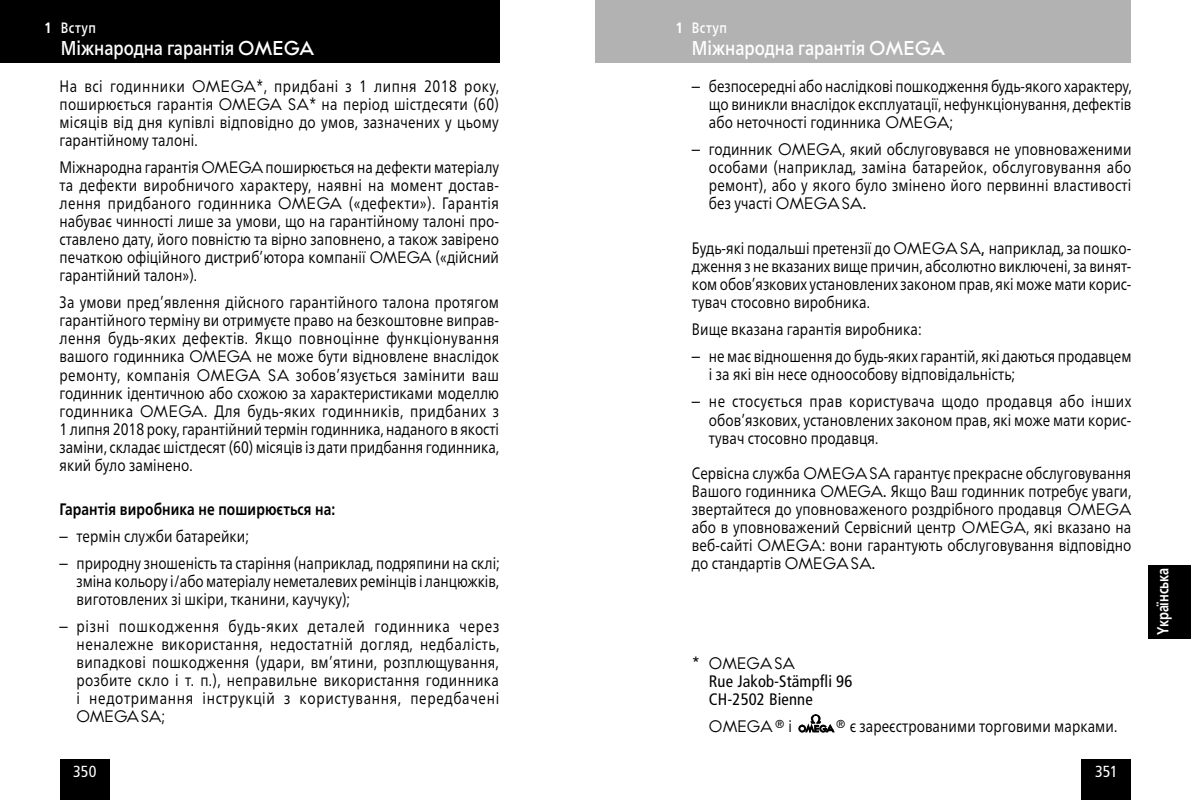
<style>
.page{position:relative;width:1191px;height:800px;background:#fff}
.page>*{position:absolute;margin:0;border:0;box-sizing:border-box;transform-origin:0 0}
.t1{font:500 20px "Frutiger Neue LTCYR";color:#fff;scale:.82 1}
.t2{font:16.6px/18px "Frutiger Neue LTCYR";letter-spacing:.005em;color:#000;text-align:justify;scale:.82 1}
.t3{font:700 16.6px "Frutiger Neue LTCYR";letter-spacing:.005em;color:#000;scale:.82 1}
.t4{font:condensed 16.6px/18px "Frutiger LT Std";letter-spacing:.005em;color:#000}
.t5{font:16.6px "OMEGACT";letter-spacing:.01em;color:#000}
.t6{font:700 16px "Frutiger Neue LTCYR";letter-spacing:-.01em;color:#fff;scale:.78 1}
.t7{font:condensed 16px "Frutiger LT Std";letter-spacing:.005em;color:#fff}
.t8{font:500 15px "Frutiger Neue LTCYR";letter-spacing:.04em;color:#fff;scale:.82 1}
.s1{font-family:"Frutiger LT Std";font-weight:700;font-stretch:condensed}
.s2{font-family:"OMEGACT";font-weight:700}
.s3{font-family:"OMEGACT"}
.s4{font-family:"Frutiger LT Std";font-stretch:condensed}
.s5{font-family:"Frutiger Neue LTCYR"}
</style>
<div class="page">
<div style="left:1081px;top:759px;width:50px;height:40px;background:#000"></div>
<div style="left:60px;top:759px;width:50px;height:40px;background:#000"></div>
<div style="left:1148px;top:564px;width:43px;height:74px;background:#000"></div>
<div style="left:0;top:0;width:499px;height:62px;background:#000"></div>
<div style="left:595px;top:0;width:536px;height:62px;background:#b3b2b2"></div>
<svg style="left:799px;top:714px;width:35px;height:18px"></svg>
<p class="t8" style="left:44px;top:19px;width:65px"><span class="s1">1</span> Вступ</p>
<p class="t1" style="left:61px;top:37px;width:310px">Міжнародна гарантія <span class="s2">OMEGA</span></p>
<p class="t2" style="left:60px;top:77px;width:537px">На всі годинники <span class="s3">OMEGA</span>*, придбані з 1 липня 2018 року, поширюється гарантія <span class="s3">OMEGA SA</span>* на період шістдесяти (60) місяців від дня купівлі відповідно до умов, зазначених у цьому гарантійному талоні.</p>
<p class="t2" style="left:60px;top:158px;width:537px">Міжнародна гарантія <span class="s3">OMEGA</span> поширюється на дефекти матеріалу та дефекти виробничого характеру, наявні на момент достав&shy;лення придбаного годинника <span class="s3">OMEGA</span> («дефекти»). Гарантія набуває чинності лише за умови, що на гарантійному талоні про&shy;ставлено дату, його повністю та вірно заповнено, а також завірено печаткою офіційного дистриб’ютора компанії <span class="s3">OMEGA</span> («дійсний гарантійний талон»).</p>
<p class="t2" style="left:60px;top:293px;width:538px">За умови пред’явлення дійсного гарантійного талона протягом гарантійного терміну ви отримуєте право на безкоштовне виправ&shy;лення будь-яких дефектів. Якщо повноцінне функціонування вашого годинника <span class="s3">OMEGA</span> не може бути відновлене внаслідок ремонту, компанія <span class="s3">OMEGA SA</span> зобов’язується замінити ваш годинник ідентичною або схожою за характеристиками моделлю годинника <span class="s3">OMEGA</span>. Для будь-яких годинників, придбаних з 1 липня 2018 року, гарантійний термін годинника, наданого в якості заміни, складає шістдесят (60) місяців із дати придбання годинника, який було замінено.</p>
<p class="t3" style="left:60px;top:499px;width:338px">Гарантія виробника не поширюється на:</p>
<p class="t2" style="left:60px;top:526px;width:233px"><span class="s4">–</span> термін служби батарейки;</p>
<p class="t2" style="left:77px;top:553px;width:518px;text-indent:-17px"><span class="s4">–</span> природну зношеність та старіння (наприклад, подряпини на склі; зміна кольору і/або матеріалу неметалевих ремінців і ланцюжків, виготовлених зі шкіри, тканини, каучуку);</p>
<p class="t2" style="left:77px;top:617px;width:517px;text-indent:-17px"><span class="s4">–</span> різні пошкодження будь-яких деталей годинника через неналежне використання, недостатній догляд, недбалість, випадкові пошкодження (удари, вм’ятини, розплющування, розбите скло і т. п.), неправильне використання годинника і недотримання інструкцій з користування, передбачені</p>
<p class="t5" style="left:77px;top:705px;width:90px">OMEGASA<span class="s5">;</span></p>
<p class="t8" style="left:675px;top:19px;width:64px"><span class="s1">1</span> Вступ</p>
<p class="t1" style="left:692px;top:37px;width:310px">Міжнародна гарантія <span class="s2">OMEGA</span></p>
<p class="t2" style="left:709px;top:77px;width:517px;text-indent:-17px"><span class="s4">–</span> безпосередні або наслідкові пошкодження будь-якого характеру, що виникли внаслідок експлуатації, нефункціонування, дефектів або неточності годинника <span class="s3">OMEGA</span>;</p>
<p class="t2" style="left:709px;top:140px;width:517px;text-indent:-17px"><span class="s4">–</span> годинник <span class="s3">OMEGA</span>, який обслуговувався не уповноваженими особами (наприклад, заміна батарейок, обслуговування або ремонт), або у якого було змінено його первинні властивості без участі <span class="s3">OMEGASA</span><span class="s4">.</span></p>
<p class="t2" style="left:692px;top:239px;width:537px">Будь-які подальші претензії до <span class="s3">OMEGA SA</span><span class="s4">,</span> наприклад, за пошко&shy;дження з не вказаних вище причин, абсолютно виключені, за винят&shy;ком обов’язкових установлених законом прав, які може мати корис&shy;тувач стосовно виробника.</p>
<p class="t2" style="left:692px;top:320px;width:282px">Вище вказана гарантія виробника:</p>
<p class="t2" style="left:709px;top:347px;width:517px;text-indent:-17px"><span class="s4">–</span> не має відношення до будь-яких гарантій, які даються продавцем і за які він несе одноособову відповідальність;</p>
<p class="t2" style="left:709px;top:392px;width:517px;text-indent:-17px"><span class="s4">–</span> не стосується прав користувача щодо продавця або інших обов’язкових, установлених законом прав, які може мати корис&shy;тувач стосовно продавця.</p>
<p class="t2" style="left:692px;top:463px;width:537px">Сервісна служба <span class="s3">OMEGASA</span> гарантує прекрасне обслуговування Вашого годинника <span class="s3">OMEGA</span><span class="s4">.</span> Якщо Ваш годинник потребує уваги, звертайтеся до уповноваженого роздрібного продавця <span class="s3">OMEGA </span>або в уповноважений Сервісний центр <span class="s3">OMEGA</span>, які вказано на веб-сайті <span class="s3">OMEGA</span>: вони гарантують обслуговування відповідно до стандартів <span class="s3">OMEGASA</span><span class="s4">.</span></p>
<p class="t5" style="left:692px;top:652px;width:104px"><span class="s4">*</span> OMEGASA</p>
<p class="t4" style="left:709px;top:672px;width:145px">Rue Jakob-Stämpfli 96<br>CH-2502 Bienne</p>
<p class="t5" style="left:709px;top:715px;width:85px">OMEGA <sup>®</sup> <span class="s5">і</span></p>
<p class="t2" style="left:836px;top:717px;width:344px"><sup>®</sup> є зареєстрованими торговими марками.</p>
<p class="t7" style="left:73px;top:762px;width:25px">350</p>
<p class="t7" style="left:1095px;top:762px;width:24px">351</p>
<p class="t6" style="left:1153px;top:634px;width:87px;rotate:-90deg">Yкpаїнська</p>
</div>
